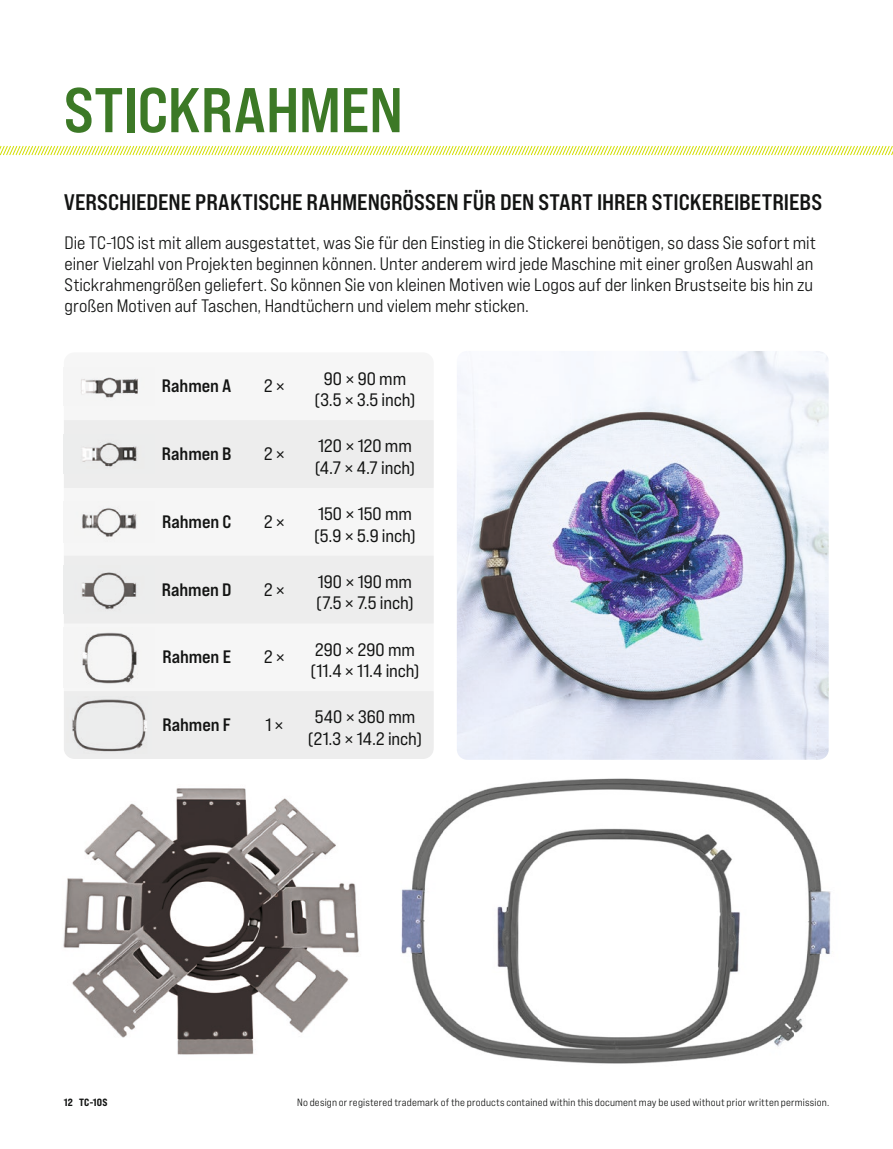
<style>
.page{position:relative;width:893px;height:1149px;background:#fff}
.page>*{position:absolute;margin:0;border:0;box-sizing:border-box;transform-origin:0 0}
.t1{font:63px "Bebas Neue Pro Exp Bd";letter-spacing:-.005em;color:#3c7926}
.t2{font:22.5px "Bebas Neue Pro Exp Bd";color:#131413}
.t3{font:18px/21px "Bebas Neue Pro Exp Md";letter-spacing:-.005em;color:#131413}
.t4{font:18px/21.6px "Bebas Neue Pro Exp Rg";color:#131413}
.t5{font:18px "Bebas Neue Pro Exp Bd";letter-spacing:-.005em;color:#131413}
.t6{font:10.5px "Bebas Neue Pro Exp Md";letter-spacing:.02em;color:#131413}
.t7{font:10.5px "Bebas Neue Pro Exp Eb";letter-spacing:.02em;color:#131413}
</style>
<div class="page">
<img style="left:401px;top:778px;width:430px;height:286px">
<img style="left:63px;top:788px;width:296px;height:267px">
<svg style="left:0;top:146px;width:893px;height:10px"></svg>
<img style="left:457px;top:351px;width:372px;height:408px">
<div style="left:64px;top:352px;width:370px;height:406px;background:#f6f6f6;border-radius:11px"></div>
<img style="left:80px;top:435px;width:65px;height:34px">
<img style="left:75px;top:565px;width:69px;height:47px">
<img style="left:66px;top:696px;width:82px;height:57px">
<img style="left:81px;top:377px;width:57px;height:21px">
<img style="left:82px;top:508px;width:55px;height:29px">
<img style="left:82px;top:632px;width:55px;height:52px">
<h1 class="t1" style="left:64px;top:71px;width:341px">STICKRAHMEN</h1>
<p class="t2" style="left:64px;top:188px;width:760px">VERSCHIEDENE PRAKTISCHE RAHMENGRÖSSEN FÜR DEN START IHRER STICKEREIBETRIEBS</p>
<p class="t3" style="left:65px;top:232px;width:753px">Die TC-10S ist mit allem ausgestattet, was Sie für den Einstieg in die Stickerei benötigen, so dass Sie sofort mit einer Vielzahl von Projekten beginnen können. Unter anderem wird jede Maschine mit einer großen Auswahl an Stickrahmengrößen geliefert. So können Sie von kleinen Motiven wie Logos auf der linken Brustseite bis hin zu großen Motiven auf Taschen, Handtüchern und vielem mehr sticken.</p>
<p class="t5" style="left:162px;top:375px;width:71px">Rahmen A</p>
<p class="t4" style="left:264px;top:375px;width:22px">2 ×</p>
<p class="t4" style="left:314px;top:367px;width:103px;text-align:center">90 × 90 mm (3.5 × 3.5 inch)</p>
<p class="t5" style="left:162px;top:442px;width:71px">Rahmen B</p>
<p class="t4" style="left:264px;top:442px;width:22px">2 ×</p>
<p class="t4" style="left:315px;top:435px;width:102px">120 × 120 mm (4.7 × 4.7 inch)</p>
<p class="t5" style="left:162px;top:510px;width:71px">Rahmen C</p>
<p class="t4" style="left:264px;top:510px;width:22px">2 ×</p>
<p class="t4" style="left:314px;top:502px;width:103px">150 × 150 mm (5.9 × 5.9 inch)</p>
<p class="t5" style="left:162px;top:578px;width:71px">Rahmen D</p>
<p class="t4" style="left:264px;top:578px;width:22px">2 ×</p>
<p class="t4" style="left:316px;top:570px;width:99px">190 × 190 mm (7.5 × 7.5 inch)</p>
<p class="t5" style="left:162px;top:645px;width:70px">Rahmen E</p>
<p class="t4" style="left:264px;top:645px;width:22px">2 ×</p>
<p class="t4" style="left:310px;top:638px;width:111px">290 × 290 mm (11.4 × 11.4 inch)</p>
<p class="t5" style="left:163px;top:713px;width:70px">Rahmen F</p>
<p class="t4" style="left:265px;top:713px;width:20px">1 ×</p>
<p class="t4" style="left:308px;top:705px;width:115px;text-align:center">540 × 360 mm (21.3 × 14.2 inch)</p>
<p class="t7" style="left:64px;top:1095px;width:45px">12 TC-10S</p>
<p class="t6" style="left:297px;top:1095px;width:533px">No design or registered trademark of the products contained within this document may be used without prior written permission.</p>
</div>
